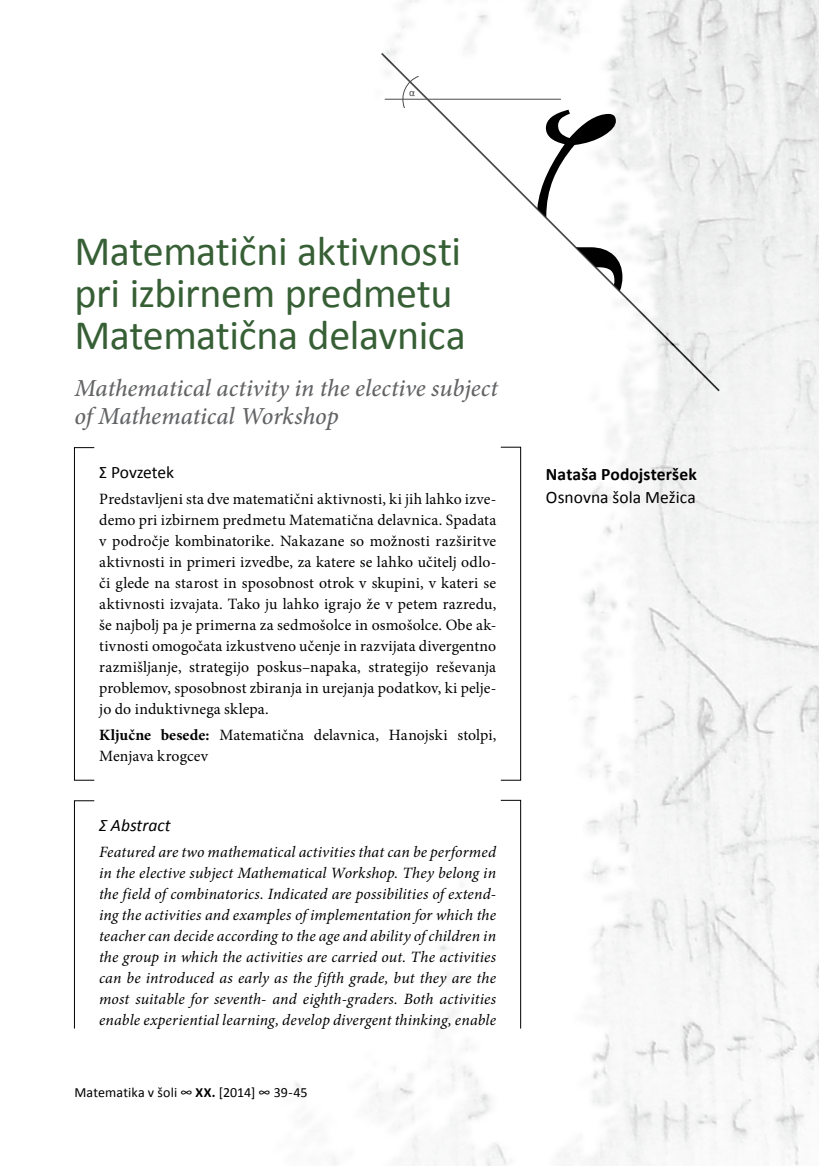
<style>
.page{position:relative;width:819px;height:1166px;background:#fff}
.page>*{position:absolute;margin:0;border:0;box-sizing:border-box;transform-origin:0 0}
.t1{font:42px/42px "Calibri";letter-spacing:-.01em;color:#375f35}
.t2{font:italic 500 24.5px/28px "Minion Pro";color:#636466}
.t3{font:17.5px "Calibri";color:#000}
.t4{font:700 17.5px "Calibri";letter-spacing:.005em;color:#000}
.t5{font:italic 17.5px "Calibri";color:#000}
.t6{font:15.75px/21px "Minion Pro";letter-spacing:.005em;color:#000;text-align:justify}
.t7{font:italic 15.75px/21px "Minion Pro";letter-spacing:.01em;color:#000;text-align:justify}
.t8{font:14px "Calibri";letter-spacing:.01em;color:#000}
.t9{font:10.5px "Calibri";color:#000}
.s1{font-weight:700}
</style>
<div class="page">
<img style="left:73px;top:0;width:746px;height:1166px">
<svg style="left:537px;top:110px;width:85px;height:201px"></svg>
<div style="left:500px;top:447px;width:21px;height:333px;border:1px solid #000"></div>
<svg style="left:500px;top:800px;width:21px;height:229px"></svg>
<div style="left:74px;top:447px;width:21px;height:333px;border:1px solid #000"></div>
<svg style="left:74px;top:800px;width:21px;height:229px"></svg>
<p class="t9" style="left:409px;top:86px;width:7px">α</p>
<h1 class="t1" style="left:74px;top:230px;width:393px">Matematični aktivnosti pri izbirnem predmetu<br>Matematična delavnica</h1>
<h2 class="t2" style="left:74px;top:374px;width:425px">Mathematical activity in the elective subject of Mathematical Workshop</h2>
<p class="t3" style="left:99px;top:461px;width:76px">Σ Povzetek</p>
<p class="t6" style="left:99px;top:488px;width:398px">Predstavljeni sta dve matematični aktivnosti, ki jih lahko izve&shy;demo pri izbirnem predmetu Matematična delavnica. Spadata v področje kombinatorike. Nakazane so možnosti razširitve aktivnosti in primeri izvedbe, za katere se lahko učitelj odlo&shy;či glede na starost in sposobnost otrok v skupini, v kateri se aktivnosti izvajata. Tako ju lahko igrajo že v petem razredu, še najbolj pa je primerna za sedmošolce in osmošolce. Obe ak&shy;tivnosti omogočata izkustveno učenje in razvijata divergentno razmišljanje, strategijo poskus–napaka, strategijo reševanja problemov, sposobnost zbiranja in urejanja podatkov, ki pelje&shy;jo do induktivnega sklepa.</p>
<p class="t6" style="left:99px;top:724px;width:398px"><span class="s1">Ključne besede:</span> Matematična delavnica, Hanojski stolpi,<br>Menjava krogcev</p>
<p class="t5" style="left:99px;top:813px;width:73px">Σ Abstract</p>
<p class="t7" style="left:99px;top:841px;width:398px">Featured are two mathematical activities that can be performed in the elective subject Mathematical Workshop. They belong in the field of combinatorics. Indicated are possibilities of extend&shy;ing the activities and examples of implementation for which the teacher can decide according to the age and ability of children in the group in which the activities are carried out. The activities can be introduced as early as the fifth grade, but they are the most suitable for seventh- and eighth-graders. Both activities enable experiential learning, develop divergent thinking, enable</p>
<p class="t8" style="left:74px;top:1083px;width:235px">Matematika v šoli ∞ <span class="s1">XX.</span> [2014] ∞ 39-45</p>
<p class="t4" style="left:546px;top:463px;width:152px">Nataša Podojsteršek</p>
<p class="t3" style="left:546px;top:486px;width:151px">Osnovna šola Mežica</p>
</div>
